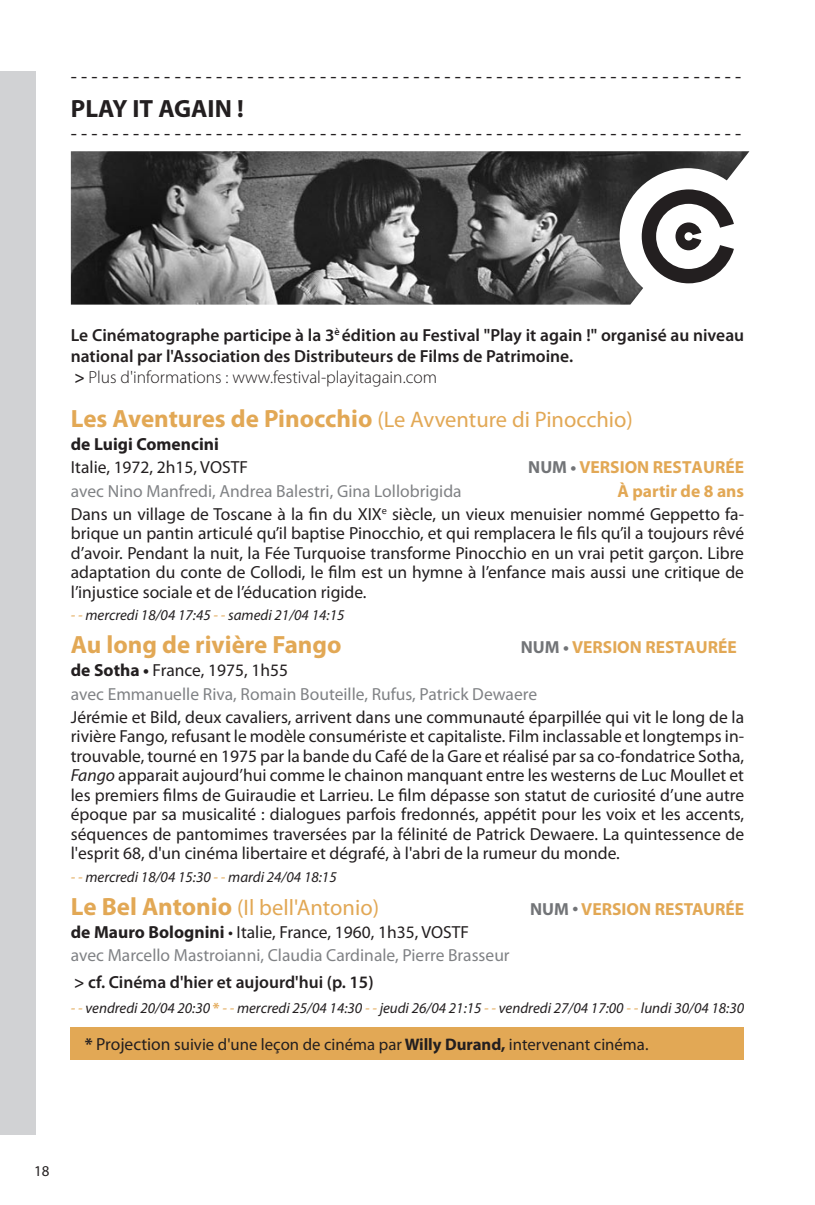
<style>
.page{position:relative;width:815px;height:1205px;background:#fff}
.page>*{position:absolute;margin:0;border:0;box-sizing:border-box;transform-origin:0 0}
.t1{font:700 25px "Myriad Pro";color:#e2a855}
.t2{font:700 25px "Myriad Pro";color:#231f20}
.t3{font:22.5px "Myriad Pro";color:#e2a855}
.t4{font:20px "Myriad Pro";color:#231f20}
.t5{font:17.5px/19.5px "Myriad Pro";color:#231f20;text-align:justify}
.t6{font:17.5px/23.5px "Myriad Pro";color:#808285}
.t7{font:600 17.5px/21px "Myriad Pro";color:#231f20}
.t8{font:700 17.5px "Myriad Pro";color:#e2a855}
.t9{font:700 17.5px "Myriad";color:#e2a855}
.t10{font:700 17.5px "Myriad Pro";color:#231f20}
.t11{font:16.75px "Myriad Pro";color:#231f20}
.t12{font:italic 15px "Myriad Pro";color:#231f20}
.t13{font:15px "Myriad Pro";color:#231f20}
.s1{font-weight:300}
.s2{font-weight:700;font-size:25px}
.s3{font-family:"Myriad";color:#727477}
.s4{color:#727477}
.s5{font-weight:700;color:#e2a855}
.s6{color:#e2a855}
.s7{font-weight:700;color:#231f20}
.s8{color:#231f20}
.s9{font-style:italic}
.s10{font-weight:700;font-style:normal;color:#e2a855}
.s11{font-weight:700;font-size:17.5px}
.s12{font-size:17.5px}
.s13{font-weight:700}
</style>
<div class="page">
<div style="left:0;top:71px;width:35px;height:1063px;background:#d1d2d4"></div>
<img style="left:71px;top:151px;width:678px;height:154px">
<div style="left:620px;top:168px;width:136px;height:137px;background:#fff;border-radius:50%"></div>
<svg style="left:642px;top:189px;width:92px;height:94px"></svg>
<div style="left:71px;top:1028px;width:673px;height:32px;background:#e2a855"></div>
<p class="t4" style="left:71px;top:64px;width:672px">- - - - - - - - - - - - - - - - - - - - - - - - - - - - - - - - - - - - - - - - - - - - - - - - - - - - - - - - - - - - - - - - -</p>
<h1 class="t2" style="left:71px;top:92px;width:174px">PLAY IT AGAIN !</h1>
<p class="t4" style="left:71px;top:121px;width:672px">- - - - - - - - - - - - - - - - - - - - - - - - - - - - - - - - - - - - - - - - - - - - - - - - - - - - - - - - - - - - - - - - -</p>
<p class="t7" style="left:71px;top:324px;width:675px">Le Cinématographe participe à la 3<sup>è</sup> édition au Festival "Play it again !" organisé au niveau national par l'Association des Distributeurs de Films de Patrimoine.<br>&gt; <span class="s1">Plus d'informations : www.festival-playitagain.com</span></p>
<p class="t3" style="left:71px;top:406px;width:564px"><span class="s2">Les Aventures de Pinocchio</span> (Le Avventure di Pinocchio)</p>
<p class="t10" style="left:71px;top:433px;width:149px">de Luigi Comencini</p>
<p class="t5" style="left:71px;top:457px;width:179px">Italie, 1972, 2h15, VOSTF</p>
<p class="t8" style="left:528px;top:456px;width:217px"><span class="s3">NUM</span> <span class="s4">•</span> VERSION RESTAURÉE</p>
<p class="t6" style="left:71px;top:479px;width:392px">avec Nino Manfredi, Andrea Balestri, Gina Lollobrigida</p>
<p class="t5" style="left:71px;top:479px;width:675px;line-height:23px;text-align:right"><span class="s5">À partir de 8 ans<br></span>Dans un village de Toscane à la fin du XIX<sup>e</sup> siècle, un vieux menuisier nommé Geppetto fa-</p>
<p class="t5" style="left:71px;top:523px;width:675px">brique un pantin articulé qu’il baptise Pinocchio, et qui remplacera le fils qu’il a toujours rêvé d’avoir. Pendant la nuit, la Fée Turquoise transforme Pinocchio en un vrai petit garçon. Libre adaptation du conte de Collodi, le film est un hymne à l’enfance mais aussi une critique de l’injustice sociale et de l’éducation rigide.</p>
<p class="t12" style="left:71px;top:605px;width:275px"><span class="s6">- -</span> mercredi 18/04 17:45 <span class="s6">- -</span> samedi 21/04 14:15</p>
<h1 class="t1" style="left:71px;top:628px;width:272px">Au long de rivière Fango</h1>
<p class="t8" style="left:521px;top:636px;width:217px"><span class="s3">NUM</span> <span class="s4">•</span> VERSION RESTAURÉE</p>
<p class="t6" style="left:71px;top:658px;width:468px"><span class="s7">de Sotha •</span> <span class="s8">France, 1975, 1h55<br></span>avec Emmanuelle Riva, Romain Bouteille, Rufus, Patrick Dewaere</p>
<p class="t5" style="left:71px;top:707px;width:675px">Jérémie et Bild, deux cavaliers, arrivent dans une communauté éparpillée qui vit le long de la rivière Fango, refusant le modèle consumériste et capitaliste. Film inclassable et longtemps in&shy;trouvable, tourné en 1975 par la bande du Café de la Gare et réalisé par sa co-fondatrice Sotha, <span class="s9">Fango</span> apparait aujourd’hui comme le chainon manquant entre les westerns de Luc Moullet et les premiers films de Guiraudie et Larrieu. Le film dépasse son statut de curiosité d’une autre époque par sa musicalité : dialogues parfois fredonnés, appétit pour les voix et les accents, séquences de pantomimes traversées par la félinité de Patrick Dewaere. La quintessence de l'esprit 68, d'un cinéma libertaire et dégrafé, à l'abri de la rumeur du monde.</p>
<p class="t12" style="left:71px;top:867px;width:267px"><span class="s6">- -</span> mercredi 18/04 15:30 <span class="s6">- -</span> mardi 24/04 18:15</p>
<p class="t3" style="left:71px;top:893px;width:310px"><span class="s2">Le Bel Antonio</span> (Il bell'Antonio)</p>
<p class="t9" style="left:530px;top:900px;width:215px"><span class="s4">NUM •</span> VERSION RESTAURÉE</p>
<p class="t6" style="left:71px;top:920px;width:440px"><span class="s7">de Mauro Bolognini</span> <span class="s8">• Italie, France, 1960, 1h35, VOSTF<br></span>avec Marcello Mastroianni, Claudia Cardinale, Pierre Brasseur</p>
<p class="t7" style="left:74px;top:971px;width:301px">&gt; cf. Cinéma d'hier et aujourd'hui (p. 15)</p>
<p class="t12" style="left:71px;top:998px;width:675px"><span class="s6">- -</span> vendredi 20/04 20:30 <span class="s10">*</span> <span class="s6">- -</span> mercredi 25/04 14:30 <span class="s6">- -</span> jeudi 26/04 21:15 <span class="s6">- -</span> vendredi 27/04 17:00 <span class="s6">- -</span> lundi 30/04 18:30</p>
<p class="t11" style="left:85px;top:1034px;width:565px"><span class="s11">*</span> <span class="s12">Projection</span> suivie d'une leçon de cinéma par <span class="s13">Willy Durand,</span> intervenant cinéma.</p>
<p class="t13" style="left:34px;top:1161px;width:17px">18</p>
</div>
